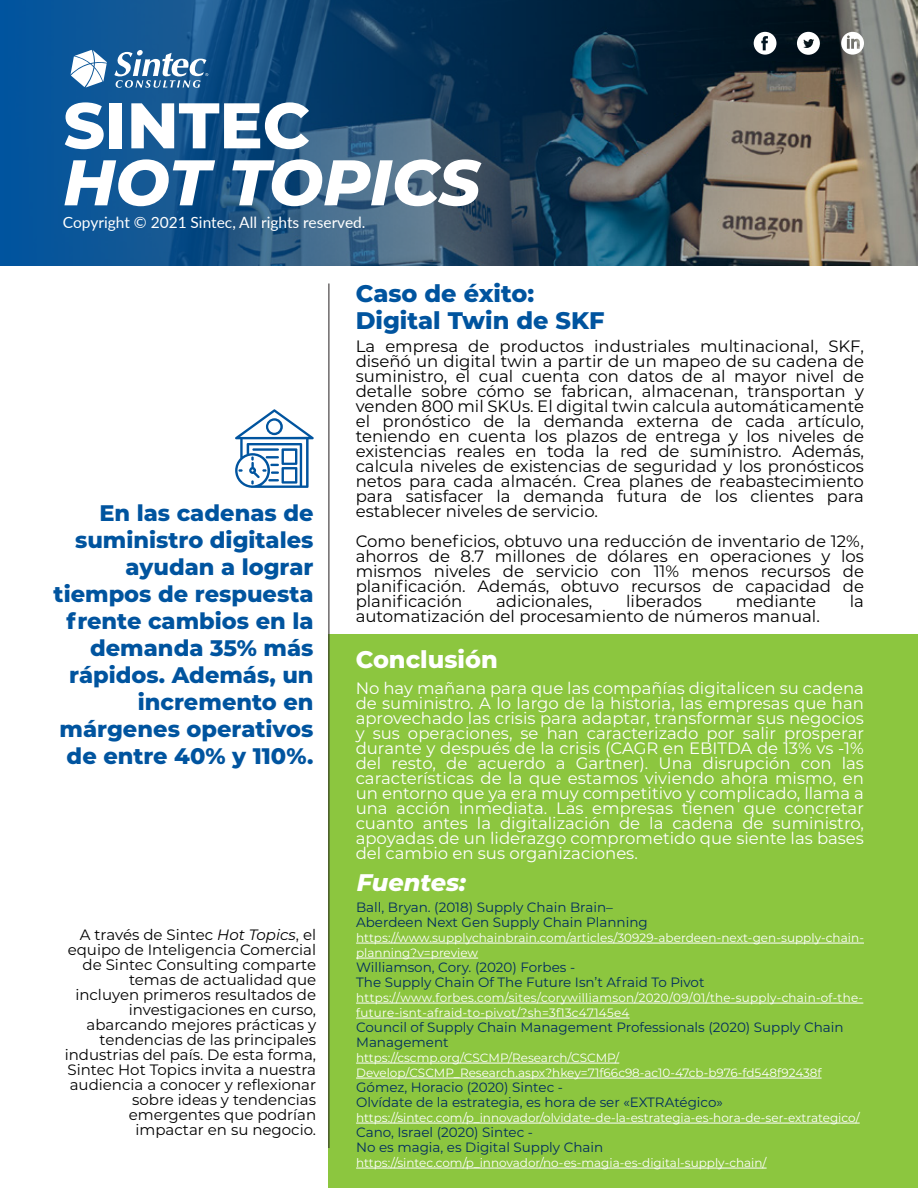
<style>
.page{position:relative;width:918px;height:1188px;background:#fff}
.page>*{position:absolute;margin:0;border:0;box-sizing:border-box;transform-origin:0 0}
.t1{font:italic 800 64.35px "Montserrat";letter-spacing:-.01em;color:#fff}
.t2{font:800 64.35px "Montserrat";color:#fff}
.t3{font:800 24px/27px "Montserrat";color:#00549f}
.t4{font:800 24px "Montserrat";color:#fff}
.t5{font:italic 800 24px "Montserrat";color:#fff}
.t6{font:800 22.5px/27px "Montserrat";color:#00549f;text-align:right}
.t7{font:16.5px/15px "Montserrat";color:#000;text-align:justify}
.t8{font:16.5px/15px "Montserrat";color:#fff;text-align:justify}
.t9{font:15.45px "Lato";color:#fff}
.t10{font:15px/15px "Montserrat";color:#000;text-align:right}
.t11{font:13.5px/15px "Montserrat";color:#002c5f}
.t12{font:12px/15px "Montserrat";color:#fff}
.s1{font-style:italic}
</style>
<div class="page">
<svg style="left:0;top:0;width:918px;height:266px;background:#2e526e"></svg>
<svg style="left:70px;top:50px;width:37px;height:38px"></svg>
<svg style="left:114px;top:50px;width:94px;height:38px"></svg>
<svg style="left:235px;top:409px;width:79px;height:79px"></svg>
<div style="left:328px;top:634px;width:590px;height:554px;background:#8cc63f"></div>
<hr style="left:356px;top:943px;width:508px;height:1px;background:#fff">
<hr style="left:356px;top:958px;width:122px;height:1px;background:#fff">
<hr style="left:356px;top:1003px;width:507px;height:1px;background:#fff">
<hr style="left:356px;top:1018px;width:274px;height:1px;background:#fff">
<hr style="left:356px;top:1063px;width:263px;height:1px;background:#fff">
<hr style="left:356px;top:1078px;width:466px;height:1px;background:#fff">
<hr style="left:356px;top:1123px;width:504px;height:1px;background:#fff">
<hr style="left:356px;top:1168px;width:411px;height:1px;background:#fff">
<hr style="left:329px;top:284px;width:1px;height:864px;background:#231f20">
<svg style="left:841px;top:32px;width:23px;height:23px"></svg>
<svg style="left:797px;top:32px;width:23px;height:23px"></svg>
<svg style="left:754px;top:32px;width:22px;height:23px"></svg>
<h1 class="t2" style="left:63px;top:78px;width:248px">SINTEC</h1>
<h1 class="t1" style="left:63px;top:135px;width:418px">HOT TOPICS</h1>
<p class="t9" style="left:63px;top:212px;width:304px">Copyright © 2021 Sintec, All rights reserved.</p>
<h3 class="t6" style="left:54px;top:498px;width:261px">En las cadenas de suministro digitales ayudan a lograr tiempos de respuesta frente cambios en la demanda 35% más rápidos. Además, un incremento en márgenes operativos de entre 40% y 110%.</h3>
<p class="t10" style="left:65px;top:926px;width:253px">A través de Sintec <span class="s1">Hot Topics</span>, el equipo de Inteligencia Comercial de Sintec Consulting comparte temas de actualidad que incluyen primeros resultados de investigaciones en curso, abarcando mejores prácticas y tendencias de las principales industrias del país. De esta forma,<br>Sintec Hot Topics invita a nuestra audiencia a conocer y reflexionar sobre ideas y tendencias emergentes que podrían impactar en su negocio.</p>
<h2 class="t3" style="left:356px;top:278px;width:250px">Caso de éxito:<br>Digital Twin de SKF</h2>
<p class="t7" style="left:356px;top:338px;width:510px">La empresa de productos industriales multinacional, SKF, diseñó un digital twin a partir de un mapeo de su cadena de suministro, el cual cuenta con datos de al mayor nivel de detalle sobre cómo se fabrican, almacenan, transportan y venden 800 mil SKUs. El digital twin calcula automáticamente el pronóstico de la demanda externa de cada artículo, teniendo en cuenta los plazos de entrega y los niveles de existencias reales en toda la red de suministro. Además, calcula niveles de existencias de seguridad y los pronósticos netos para cada almacén. Crea planes de reabastecimiento para satisfacer la demanda futura de los clientes para establecer niveles de servicio.</p>
<p class="t7" style="left:356px;top:533px;width:510px">Como beneficios, obtuvo una reducción de inventario de 12%, ahorros de 8.7 millones de dólares en operaciones y los mismos niveles de servicio con 11% menos recursos de planificación. Además, obtuvo recursos de capacidad de planificación</p>
<p class="t7" style="left:496px;top:593px;width:98px">adicionales,</p>
<p class="t7" style="left:626px;top:593px;width:77px">liberados</p>
<p class="t7" style="left:736px;top:593px;width:82px">mediante</p>
<p class="t7" style="left:850px;top:593px;width:16px">la</p>
<p class="t7" style="left:356px;top:608px;width:466px">automatización del procesamiento de números manual.</p>
<h2 class="t4" style="left:356px;top:642px;width:144px">Conclusión</h2>
<p class="t8" style="left:356px;top:680px;width:510px">No hay mañana para que las compañías digitalicen su cadena de suministro. A lo largo de la historia, las empresas que han aprovechado las crisis para adaptar, transformar sus negocios y sus operaciones, se han caracterizado por salir prosperar durante y después de la crisis (CAGR en EBITDA de 13% vs -1% del resto, de acuerdo a Gartner). Una disrupción con las características de la que estamos viviendo ahora mismo, en un entorno que ya era muy competitivo y complicado, llama a una acción inmediata. Las empresas tienen que concretar cuanto antes la digitalización de la cadena de suministro, apoyadas de un liderazgo comprometido que siente las bases del cambio en sus organizaciones.</p>
<p class="t11" style="left:356px;top:899px;width:293px">Ball, Bryan. (2018) Supply Chain Brain–<br>Aberdeen Next Gen Supply Chain Planning</p>
<p class="t12" style="left:356px;top:930px;width:509px">https://www.supplychainbrain.com/articles/30929-aberdeen-next-gen-supply-chain&shy;planning?v=preview</p>
<p class="t11" style="left:356px;top:959px;width:350px">Williamson, Cory. (2020) Forbes -<br>The Supply Chain Of The Future Isn’t Afraid To Pivot</p>
<p class="t12" style="left:356px;top:995px;width:508px;line-height:12.9px;rotate:-1deg">https://www.forbes.com/sites/corywilliamson/2020/09/01/the-supply-chain-of-the&shy;future-isnt-afraid-to-pivot/?sh=3f13c47145e4</p>
<p class="t11" style="left:356px;top:1019px;width:489px">Council of Supply Chain Management Professionals (2020) Supply Chain<br>Management</p>
<p class="t12" style="left:356px;top:1050px;width:467px">https://cscmp.org/CSCMP/Research/CSCMP/<br>Develop/CSCMP_Research.aspx?hkey=71f66c98-ac10-47cb-b976-fd548f92438f</p>
<p class="t11" style="left:356px;top:1079px;width:368px">Gómez, Horacio (2020) Sintec -<br>Olvídate de la estrategia, es hora de ser «EXTRAtégico»</p>
<p class="t12" style="left:356px;top:1110px;width:505px">https://sintec.com/p_innovador/olvidate-de-la-estrategia-es-hora-de-ser-extrategico/</p>
<p class="t11" style="left:356px;top:1124px;width:249px">Cano, Israel (2020) Sintec -<br>No es magia, es Digital Supply Chain</p>
<p class="t12" style="left:356px;top:1155px;width:412px">https://sintec.com/p_innovador/no-es-magia-es-digital-supply-chain/</p>
<h2 class="t5" style="left:357px;top:865px;width:111px">Fuentes:</h2>
</div>
